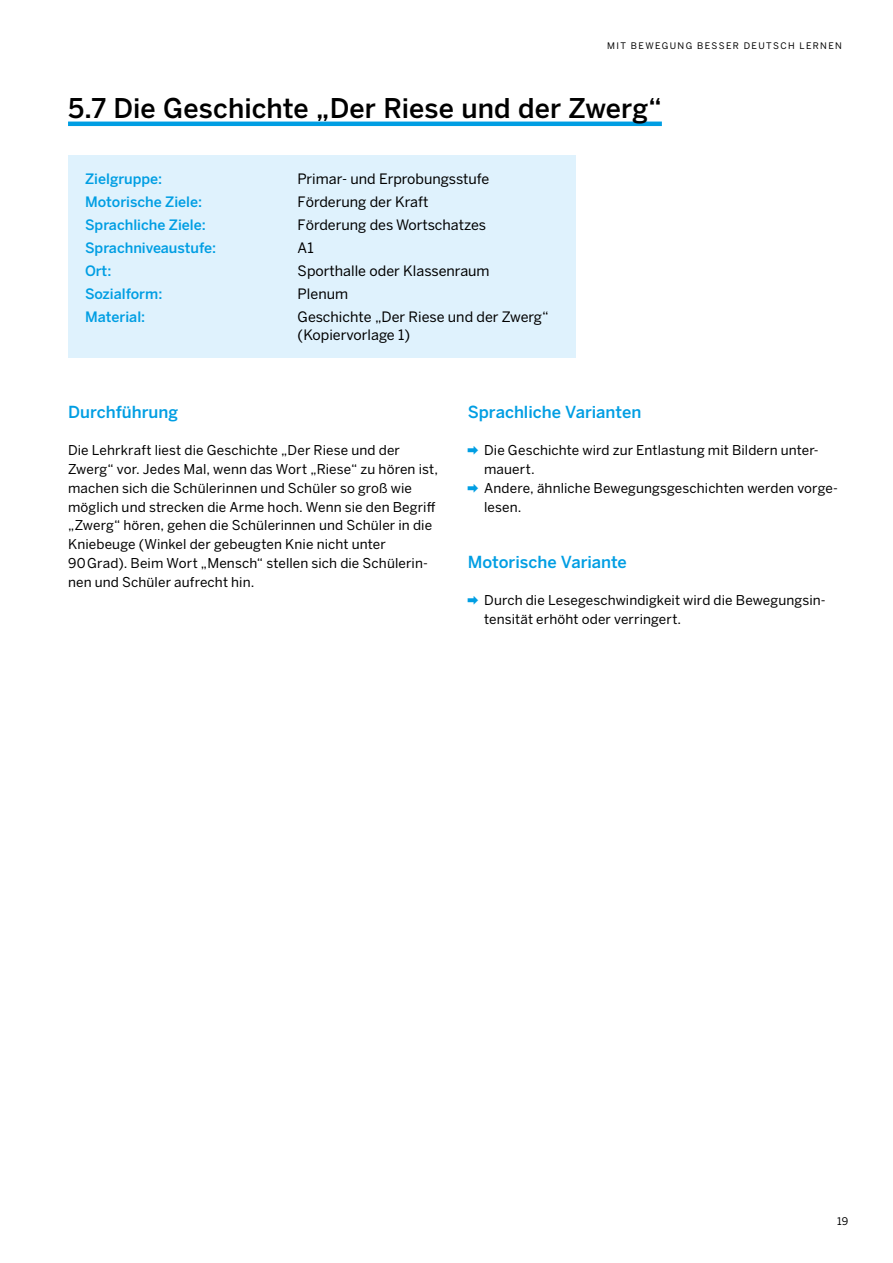
<style>
.page{position:relative;width:893px;height:1263px;background:#fff}
.page>*{position:absolute;margin:0;border:0;box-sizing:border-box;transform-origin:0 0}
.t1{font:500 27px "Benton Sans";letter-spacing:.005em;color:#000}
.t2{font:500 16.5px "Benton Sans";color:#009ee3}
.t3{font:14.25px/18.8px "Benton Sans";color:#000}
.t4{font:500 14.25px "Benton Sans";color:#009ee3}
.t5{font:13.5px/18.8px "Benton Sans";letter-spacing:.01em;color:#000}
.t6{font:10.5px "Benton Sans";color:#000}
.t7{font:9px "Benton Sans";letter-spacing:.15em;color:#000}
.s1{font-family:"Apple SD Gothic Neo";font-weight:700;font-size:12px;color:#009ee3}
</style>
<div class="page">
<hr style="left:68px;top:122px;width:594px;height:4px;background:#009ee3">
<div style="left:68px;top:155px;width:507px;height:202px;background:#dff2fd"></div>
<p class="t7" style="left:607px;top:41px;width:236px">MIT BEWEGUNG BESSER DEUTSCH LERNEN</p>
<h1 class="t1" style="left:68px;top:91px;width:595px">5.7 Die Geschichte „Der Riese und der Zwerg“</h1>
<p class="t4" style="left:85px;top:170px;width:79px">Zielgruppe:</p>
<p class="t3" style="left:298px;top:169px;width:193px">Primar- und Erprobungsstufe</p>
<p class="t4" style="left:85px;top:193px;width:119px">Motorische Ziele:</p>
<p class="t3" style="left:298px;top:192px;width:132px">Förderung der Kraft</p>
<p class="t4" style="left:85px;top:216px;width:122px">Sprachliche Ziele:</p>
<p class="t3" style="left:298px;top:215px;width:190px">Förderung des Wortschatzes</p>
<p class="t4" style="left:85px;top:239px;width:133px">Sprachniveaustufe:</p>
<p class="t3" style="left:298px;top:238px;width:17px">A1</p>
<p class="t4" style="left:85px;top:262px;width:28px">Ort:</p>
<p class="t3" style="left:298px;top:261px;width:194px">Sporthalle oder Klassenraum</p>
<p class="t4" style="left:85px;top:285px;width:79px">Sozialform:</p>
<p class="t3" style="left:298px;top:284px;width:52px">Plenum</p>
<p class="t4" style="left:85px;top:308px;width:62px">Material:</p>
<p class="t3" style="left:298px;top:307px;width:253px">Geschichte „Der Riese und der Zwerg“ (Kopiervorlage 1)</p>
<p class="t2" style="left:68px;top:402px;width:112px">Durchführung</p>
<p class="t5" style="left:68px;top:441px;width:371px">Die Lehrkraft liest die Geschichte „Der Riese und der Zwerg“ vor. Jedes Mal, wenn das Wort „Riese“ zu hören ist, machen sich die Schülerinnen und Schüler so groß wie möglich und strecken die Arme hoch. Wenn sie den Begriff „Zwerg“ hören, gehen die Schülerinnen und Schüler in die Kniebeuge (Winkel der gebeugten Knie nicht unter<br>90 Grad). Beim Wort „Mensch“ stellen sich die Schülerin&shy;nen und Schüler aufrecht hin.</p>
<p class="t2" style="left:468px;top:402px;width:175px">Sprachliche Varianten</p>
<p class="t5" style="left:468px;top:441px;width:352px"><span class="s1">➡</span> Die Geschichte wird zur Entlastung mit Bildern unter-</p>
<p class="t5" style="left:484px;top:460px;width:52px">mauert.</p>
<p class="t5" style="left:468px;top:478px;width:372px"><span class="s1">➡</span> Andere, ähnliche Bewegungsgeschichten werden vorge-</p>
<p class="t5" style="left:484px;top:497px;width:39px">lesen.</p>
<p class="t2" style="left:468px;top:552px;width:161px">Motorische Variante</p>
<p class="t5" style="left:484px;top:591px;width:343px;text-indent:-16px"><span class="s1">➡</span> Durch die Lesegeschwindigkeit wird die Bewegungsin&shy;tensität erhöht oder verringert.</p>
<p class="t6" style="left:837px;top:1215px;width:13px">19</p>
</div>
